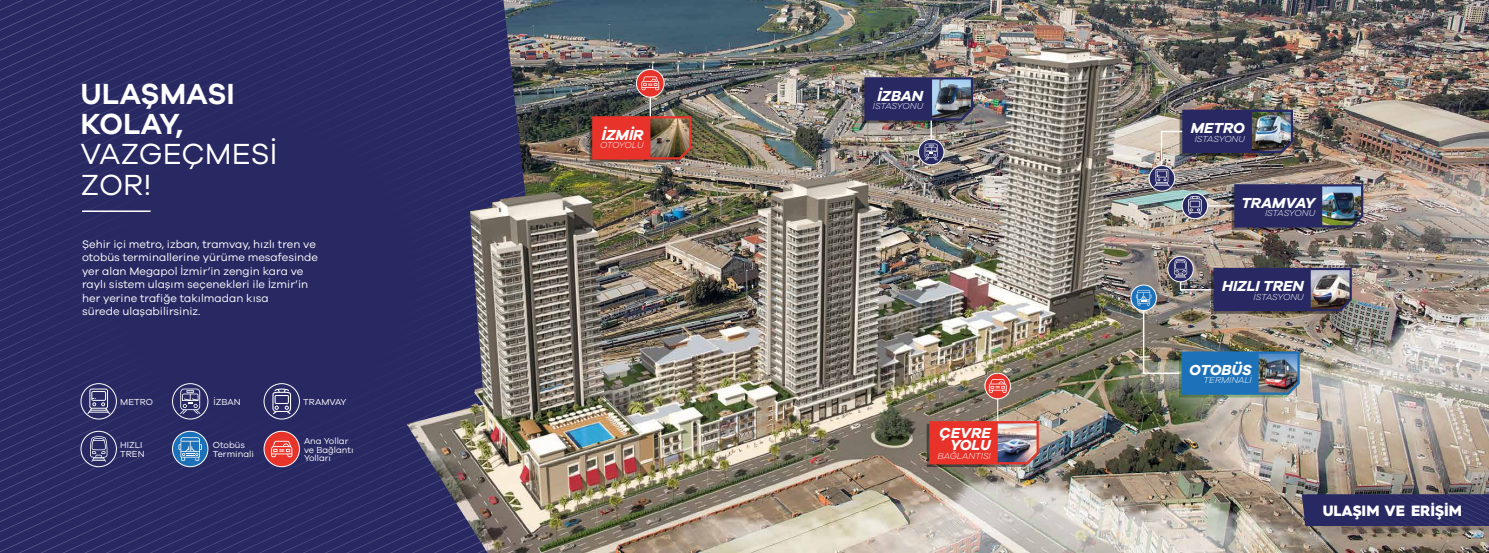
<style>
.page{position:relative;width:1489px;height:553px;background:#fff}
.page>*{position:absolute;margin:0;border:0;box-sizing:border-box;transform-origin:0 0}
.t1{font:600 30px/30px "Galano Grotesque";color:#fff}
.t2{font:30px/30px "Galano Grotesque";color:#fff}
.t3{font:italic 700 15px/11.4px "Galano Grotesque";color:#fff;text-align:right}
.t4{font:900 15px "Hurme Geometric Sans 3";color:#fff}
.t5{font:11.25px/13.5px "Galano Grotesque";color:#fff}
.t6{font:9px/8.2px "Galano Grotesque";color:#fff}
.t7{font:italic 300 9px "Galano Grotesque";color:#fff}
.t8{font:italic 300 9px "Galano Grotesque";letter-spacing:-.025em;color:#fff}
</style>
<div class="page">
<img style="left:566px;top:0;width:922px;height:553px">
<svg style="left:0;top:0;width:563px;height:553px;background:#2b2c63"></svg>
<hr style="left:649px;top:88px;width:2px;height:33px;background:#fff">
<svg style="left:636px;top:69px;width:28px;height:28px"></svg>
<div style="left:636px;top:69px;width:28px;height:28px;border:1px solid #fff;border-radius:50%"></div>
<svg style="left:589px;top:116px;width:102px;height:46px;background:#d2372e"></svg>
<img style="left:650px;top:118px;width:39px;height:39px">
<svg style="left:641px;top:76px;width:18px;height:14px"></svg>
<svg style="left:1149px;top:166px;width:25px;height:25px"></svg>
<div style="left:1148px;top:165px;width:26px;height:26px;border:1px solid #fff;border-radius:50%"></div>
<svg style="left:1167px;top:256px;width:26px;height:26px"></svg>
<div style="left:1167px;top:256px;width:26px;height:26px;border:1px solid #fff;border-radius:50%"></div>
<svg style="left:1130px;top:285px;width:26px;height:25px"></svg>
<div style="left:1130px;top:285px;width:26px;height:26px;border:1px solid #fff;border-radius:50%"></div>
<img style="left:1135px;top:259px;width:216px;height:138px">
<img style="left:1154px;top:110px;width:209px;height:120px">
<hr style="left:930px;top:114px;width:1px;height:34px;background:#fff">
<svg style="left:861px;top:77px;width:112px;height:46px;background:#303061"></svg>
<img style="left:932px;top:79px;width:38px;height:39px">
<svg style="left:918px;top:139px;width:25px;height:26px"></svg>
<div style="left:918px;top:139px;width:26px;height:26px;border:1px solid #fff;border-radius:50%"></div>
<svg style="left:924px;top:144px;width:13px;height:16px"></svg>
<svg style="left:984px;top:373px;width:26px;height:26px"></svg>
<div style="left:984px;top:373px;width:26px;height:26px;border:1px solid #fff;border-radius:50%"></div>
<img style="left:926px;top:379px;width:112px;height:88px">
<hr style="left:82px;top:210px;width:69px;height:2px;background:#fff">
<div style="left:264px;top:431px;width:35px;height:35px;background:#e7332a;border-radius:50%"></div>
<div style="left:264px;top:431px;width:36px;height:36px;border:1px solid #fff;border-radius:50%"></div>
<svg style="left:271px;top:441px;width:21px;height:16px"></svg>
<svg style="left:172px;top:431px;width:36px;height:35px"></svg>
<div style="left:172px;top:431px;width:36px;height:36px;border:1px solid #fff;border-radius:50%"></div>
<svg style="left:178px;top:437px;width:24px;height:23px"></svg>
<svg style="left:172px;top:383px;width:36px;height:36px"></svg>
<div style="left:172px;top:383px;width:36px;height:36px;border:1px solid #fff;border-radius:50%"></div>
<svg style="left:180px;top:388px;width:20px;height:26px"></svg>
<svg style="left:81px;top:383px;width:35px;height:36px"></svg>
<div style="left:81px;top:383px;width:36px;height:36px;border:1px solid #fff;border-radius:50%"></div>
<svg style="left:87px;top:388px;width:23px;height:26px"></svg>
<div style="left:81px;top:431px;width:35px;height:35px;background:#282963;border-radius:50%"></div>
<div style="left:81px;top:431px;width:36px;height:36px;border:1px solid #fff;border-radius:50%"></div>
<svg style="left:90px;top:436px;width:17px;height:26px"></svg>
<div style="left:264px;top:383px;width:35px;height:36px;background:#282963;border-radius:50%"></div>
<div style="left:264px;top:383px;width:36px;height:36px;border:1px solid #fff;border-radius:50%"></div>
<svg style="left:272px;top:388px;width:19px;height:26px"></svg>
<img style="left:406px;top:192px;width:333px;height:361px">
<svg style="left:1301px;top:494px;width:187px;height:32px;background:#2b2c64"></svg>
<h1 class="t1" style="left:81px;top:78px;width:156px">ULAŞMASI<br>KOLAY,</h1>
<h1 class="t2" style="left:81px;top:138px;width:198px">VAZGEÇMESİ<br>ZOR!</h1>
<p class="t5" style="left:82px;top:237px;width:237px">Şehir içi metro, izban, tramvay, hızlı tren ve otobüs terminallerine yürüme mesafesinde yer alan Megapol İzmir’in zengin kara ve raylı sistem ulaşım seçenekleri ile İzmir’in her yerine trafiğe takılmadan kısa<br>sürede ulaşabilirsiniz.</p>
<p class="t6" style="left:214px;top:397px;width:29px">İZBAN</p>
<p class="t6" style="left:120px;top:397px;width:34px">METRO</p>
<p class="t6" style="left:303px;top:397px;width:45px">TRAMVAY</p>
<p class="t6" style="left:120px;top:441px;width:26px">HIZLI<br>TREN</p>
<p class="t6" style="left:213px;top:441px;width:43px">Otobüs<br>Terminali</p>
<p class="t6" style="left:304px;top:437px;width:51px">Ana Yollar ve Bağlantı<br>Yolları</p>
<h2 class="t3" style="left:602px;top:128px;width:43px">İZMİR</h2>
<p class="t8" style="left:600px;top:140px;width:45px">OTOYOLU</p>
<h2 class="t3" style="left:877px;top:89px;width:47px">İZBAN</h2>
<p class="t7" style="left:872px;top:101px;width:52px">İSTASYONU</p>
<h2 class="t3" style="left:939px;top:427px;width:53px">ÇEVRE<br>YOLU</h2>
<p class="t7" style="left:937px;top:450px;width:55px">BAĞLANTISI</p>
<h2 class="t3" style="left:1190px;top:122px;width:56px">METRO</h2>
<p class="t7" style="left:1194px;top:133px;width:52px">İSTASYONU</p>
<h2 class="t3" style="left:1241px;top:196px;width:75px">TRAMVAY</h2>
<p class="t7" style="left:1264px;top:208px;width:52px">İSTASYONU</p>
<h2 class="t3" style="left:1221px;top:280px;width:83px">HIZLI TREN</h2>
<p class="t7" style="left:1253px;top:291px;width:52px">İSTASYONU</p>
<h2 class="t3" style="left:1189px;top:363px;width:64px">OTOBÜS</h2>
<p class="t7" style="left:1203px;top:375px;width:50px">TERMİNALİ</p>
<h2 class="t4" style="left:1322px;top:500px;width:141px">ULAŞIM VE ERİŞİM</h2>
</div>
